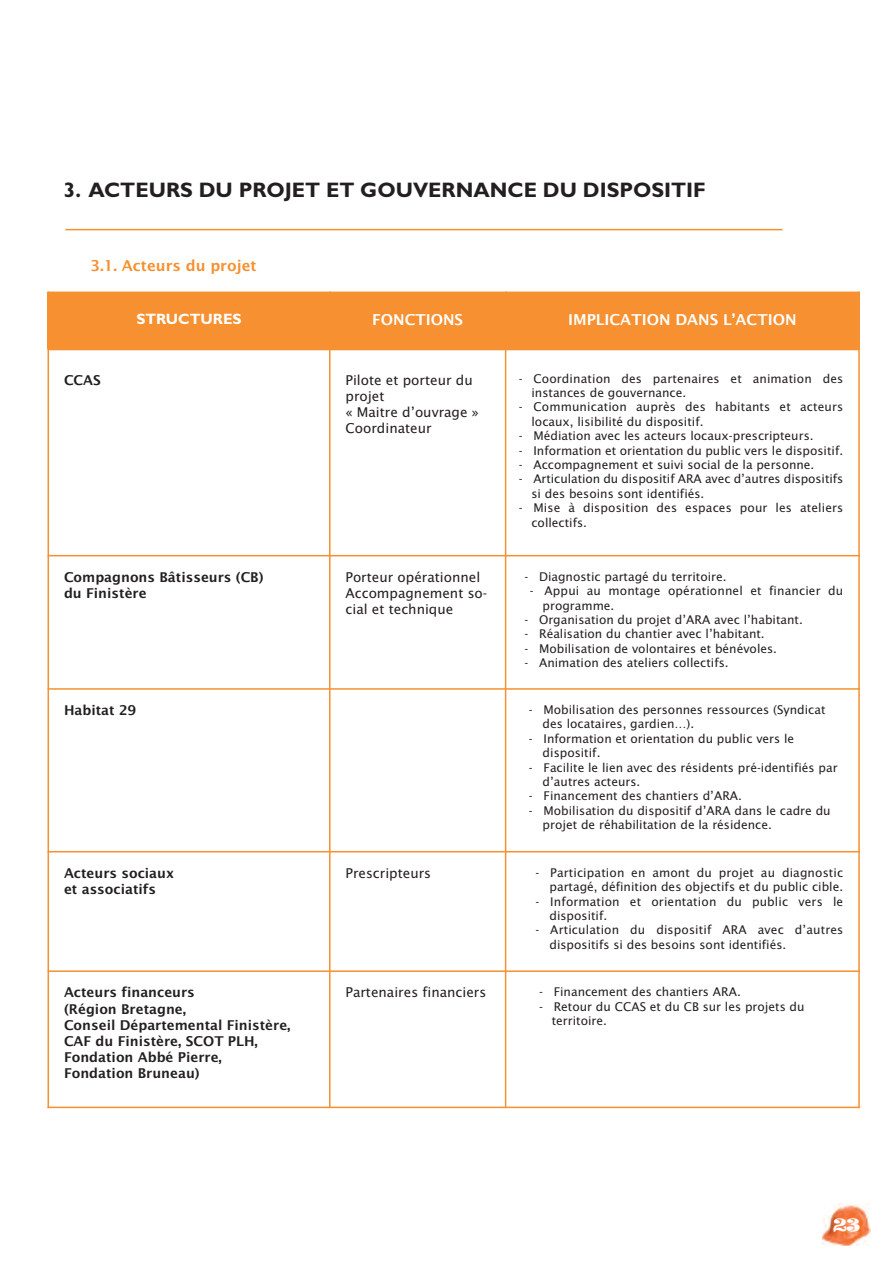
<style>
.page{position:relative;width:893px;height:1263px;background:#fff}
.page>*{position:absolute;margin:0;border:0;box-sizing:border-box;transform-origin:0 0}
.t1{font:700 21px "Gill Sans";color:#231f20}
.t2{font:16.5px "Ravie";color:#fff}
.t3{font:600 15px "Lucida Sans";color:#fff}
.t4{font:600 15px "Lucida Sans";color:#f69030}
.t5{font:700 15px "Gill Sans";color:#fff}
.t6{font:600 13.5px/16.2px "Lucida Sans";color:#231f20}
.t7{font:13.5px/16.2px "Lucida Sans";color:#231f20}
.t8{font:12px/14.4px "Lucida Sans";color:#231f20}
</style>
<div class="page">
<img style="left:823px;top:1203px;width:48px;height:43px">
<hr style="left:65px;top:229px;width:717px;height:1px;background:#f69030">
<div style="left:48px;top:292px;width:282px;height:57px;background:#f69030"></div>
<div style="left:330px;top:292px;width:176px;height:57px;background:#f69030"></div>
<div style="left:506px;top:292px;width:354px;height:57px;background:#f69030"></div>
<hr style="left:48px;top:292px;width:1px;height:816px;background:#f69030">
<hr style="left:329px;top:292px;width:2px;height:816px;background:#f69030">
<hr style="left:505px;top:292px;width:1px;height:816px;background:#f69030">
<hr style="left:858px;top:292px;width:2px;height:816px;background:#f69030">
<hr style="left:48px;top:349px;width:812px;height:1px;background:#f69030">
<hr style="left:48px;top:555px;width:812px;height:1px;background:#f69030">
<hr style="left:48px;top:688px;width:812px;height:2px;background:#f69030">
<hr style="left:48px;top:851px;width:812px;height:1px;background:#f69030">
<hr style="left:48px;top:970px;width:812px;height:2px;background:#f69030">
<hr style="left:48px;top:1106px;width:812px;height:2px;background:#f69030">
<h1 class="t1" style="left:64px;top:178px;width:644px">3. ACTEURS DU PROJET ET GOUVERNANCE DU DISPOSITIF</h1>
<p class="t4" style="left:91px;top:257px;width:167px">3.1. Acteurs du projet</p>
<p class="t5" style="left:136px;top:310px;width:107px">STRUCTURES</p>
<p class="t3" style="left:372px;top:311px;width:92px">FONCTIONS</p>
<p class="t3" style="left:568px;top:311px;width:230px">IMPLICATION DANS L’ACTION</p>
<p class="t6" style="left:64px;top:372px;width:38px">CCAS</p>
<p class="t7" style="left:346px;top:372px;width:135px">Pilote et porteur du projet<br>« Maitre d’ouvrage »<br>Coordinateur</p>
<p class="t8" style="left:531px;top:371px;width:313px;text-indent:-13px">- Coordination des partenaires et animation des instances de gouvernance.</p>
<p class="t8" style="left:531px;top:400px;width:313px;text-indent:-13px">- Communication auprès des habitants et acteurs locaux, lisibilité du dispositif.</p>
<p class="t8" style="left:519px;top:429px;width:296px">- Médiation avec les acteurs locaux-prescripteurs.</p>
<p class="t8" style="left:519px;top:443px;width:326px">- Information et orientation du public vers le dispositif.</p>
<p class="t8" style="left:519px;top:458px;width:297px">- Accompagnement et suivi social de la personne.</p>
<p class="t8" style="left:531px;top:472px;width:313px;text-indent:-13px">- Articulation du dispositif ARA avec d’autres dispositifs si des besoins sont identifiés.</p>
<p class="t8" style="left:531px;top:501px;width:313px;text-indent:-13px">- Mise à disposition des espaces pour les ateliers collectifs.</p>
<p class="t6" style="left:64px;top:569px;width:201px">Compagnons Bâtisseurs (CB) du Finistère</p>
<p class="t7" style="left:346px;top:569px;width:143px">Porteur opérationnel<br>Accompagnement so&shy;cial et technique</p>
<p class="t8" style="left:524px;top:569px;width:204px">- Diagnostic partagé du territoire.</p>
<p class="t8" style="left:543px;top:584px;width:302px;text-indent:-13px">- Appui au montage opérationnel et financier du programme.</p>
<p class="t8" style="left:524px;top:612px;width:280px">- organisation du projet d’ARA avec l’habitant.</p>
<p class="t8" style="left:524px;top:627px;width:242px">- Réalisation du chantier avec l’habitant.</p>
<p class="t8" style="left:524px;top:641px;width:254px">- Mobilisation de volontaires et bénévoles.</p>
<p class="t8" style="left:524px;top:656px;width:206px">- Animation des ateliers collectifs.</p>
<p class="t6" style="left:64px;top:702px;width:74px">Habitat 29</p>
<p class="t8" style="left:543px;top:703px;width:284px;text-indent:-14px">- Mobilisation des personnes ressources (Syndicat des locataires, gardien…).</p>
<p class="t8" style="left:543px;top:731px;width:253px;text-indent:-14px">- Information et orientation du public vers le dispositif.</p>
<p class="t8" style="left:543px;top:760px;width:296px;text-indent:-14px">- Facilite le lien avec des résidents pré-identifiés par d’autres acteurs.</p>
<p class="t8" style="left:529px;top:789px;width:215px">- Financement des chantiers d’ARA.</p>
<p class="t8" style="left:543px;top:803px;width:290px;text-indent:-14px">- Mobilisation du dispositif d’ARA dans le cadre du projet de réhabilitation de la résidence.</p>
<p class="t6" style="left:64px;top:865px;width:112px">Acteurs sociaux et associatifs</p>
<p class="t7" style="left:346px;top:865px;width:87px">Prescripteurs</p>
<p class="t8" style="left:536px;top:865px;width:309px;text-align:right">- Participation en amont du projet au diagnostic partagé, définition des objectifs et du public cible.</p>
<p class="t8" style="left:549px;top:894px;width:295px;text-indent:-14px">- Information et orientation du public vers le dispositif.</p>
<p class="t8" style="left:549px;top:923px;width:295px;text-indent:-14px">- Articulation du dispositif ARA avec d’autres dispositifs si des besoins sont identifiés.</p>
<p class="t6" style="left:64px;top:984px;width:228px">Acteurs financeurs<br>(Région Bretagne,<br>Conseil Départemental Finistère,<br>CAF du Finistère, SCOT PLH,<br>Fondation Abbé Pierre,<br>Fondation Bruneau)</p>
<p class="t7" style="left:346px;top:984px;width:142px">Partenaires financiers</p>
<p class="t8" style="left:539px;top:985px;width:203px">- Financement des chantiers ARA.</p>
<p class="t8" style="left:552px;top:999px;width:254px;text-indent:-13px">- Retour du CCAS et du CB sur les projets du territoire.</p>
<h2 class="t2" style="left:833px;top:1215px;width:28px">23</h2>
</div>
